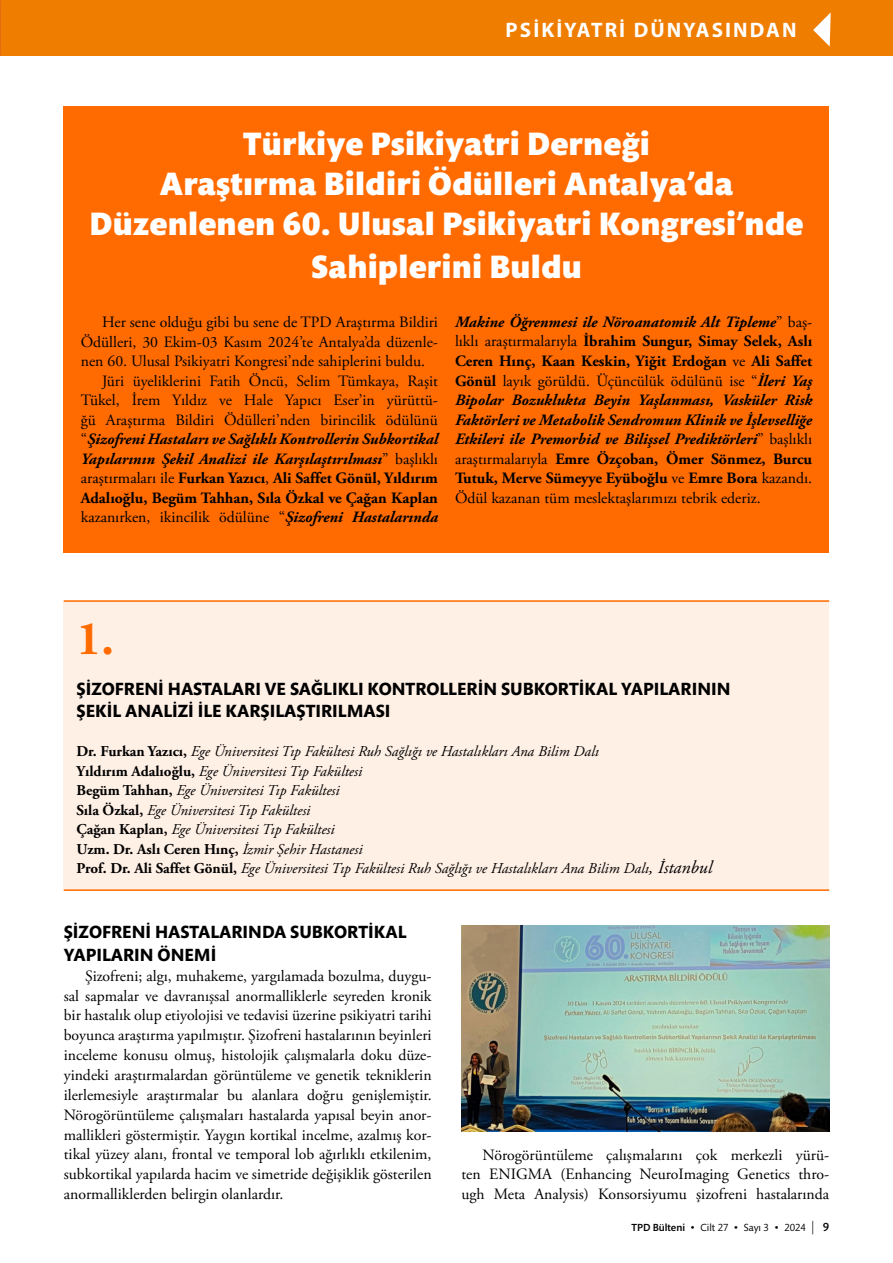
<style>
.page{position:relative;width:893px;height:1263px;background:#fff}
.page>*{position:absolute;margin:0;border:0;box-sizing:border-box;transform-origin:0 0}
.t1{font:700 48px "Adobe Garamond Pro";color:#ff6b00}
.t2{font:900 33px/39.6px "Mundo Sans Std";letter-spacing:.01em;color:#fff;text-align:center}
.t3{font:700 21px "Myriad Pro";letter-spacing:.1em;color:#fff}
.t4{font:italic 600 21px "Myriad Pro";letter-spacing:.01em;color:#fff}
.t5{font:700 18px/22.8px "Mundo Sans Std";color:#000}
.t6{font:15.75px/19.8px "Adobe Garamond Pro";color:#000;text-align:justify}
.t7{font:italic 700 15.75px/19.5px "Adobe Garamond Pro";color:#000;text-align:justify}
.t8{font:700 15.75px "Adobe Garamond Pro";color:#000}
.t9{font:italic 15px/19.5px "Adobe Garamond Pro";color:#000}
.t10{font:10.5px "Mundo Sans Std";color:#000}
.s1{font-weight:400;font-style:normal}
.s2{font-weight:400}
.s3{font-weight:700;font-style:italic}
.s4{font-style:normal}
.s5{font-weight:700;font-style:normal}
.s6{font-size:18px}
.s7{font-weight:500}
.s8{font-size:13.5px}
.s9{font-family:"Copperplate";font-weight:300;font-size:13.5px}
.s10{font-weight:500;font-size:12px}
</style>
<div class="page">
<div style="left:0;top:0;width:893px;height:55px;background:#ef7d00"></div>
<svg style="left:813px;top:12px;width:18px;height:35px"></svg>
<div style="left:64px;top:106px;width:765px;height:447px;background:#ff6b00"></div>
<div style="left:64px;top:600px;width:765px;height:291px;background:#fff0e6"></div>
<hr style="left:64px;top:600px;width:765px;height:2px;background:#ff6b00">
<hr style="left:64px;top:889px;width:765px;height:2px;background:#ff6b00">
<img style="left:461px;top:925px;width:368px;height:206px">
<h3 class="t3" style="left:506px;top:16px;width:292px">PSİKİYATRİ DÜNYASINDAN</h3>
<h3 class="t4" style="left:501px;top:17px;width:191px">İş Yerinde Ruh Sağlığı</h3>
<h3 class="t3" style="left:703px;top:16px;width:96px">| DOSYA</h3>
<h2 class="t2" style="left:90px;top:125px;width:715px">Türkiye Psikiyatri Derneği<br>Araştırma Bildiri Ödülleri Antalya’da<br>Düzenlenen 60. Ulusal Psikiyatri Kongresi’nde</h2>
<h2 class="t2" style="left:311px;top:248px;width:272px">Sahiplerini Buldu</h2>
<p class="t6" style="left:102px;top:313px;width:337px">Her sene olduğu gibi bu sene de TPD Araştırma Bildiri</p>
<p class="t6" style="left:81px;top:332px;width:359px">Ödülleri, 30 Ekim-03 Kasım 2024’te Antalya’da düzenle-</p>
<p class="t6" style="left:81px;top:352px;width:346px">nen 60. Ulusal Psikiyatri Kongresi’nde sahiplerini buldu.</p>
<p class="t6" style="left:102px;top:371px;width:337px">Jüri üyeliklerini Fatih Öncü, Selim Tümkaya, Raşit</p>
<p class="t6" style="left:81px;top:391px;width:359px">Tükel, İrem Yıldız ve Hale Yapıcı Eser’in yürüttü-</p>
<p class="t6" style="left:81px;top:410px;width:359px">ğü Araştırma Bildiri Ödülleri’nden birincilik ödülünü</p>
<p class="t7" style="left:81px;top:430px;width:359px"><span class="s1">“</span>Şizofreni Hastaları ve Sağlıklı Kontrollerin Subkortikal</p>
<p class="t7" style="left:81px;top:449px;width:359px">Yapılarının Şekil Analizi ile Karşılaştırılması<span class="s1">” başlıklı</span></p>
<p class="t8" style="left:81px;top:469px;width:359px"><span class="s2">araştırmaları ile</span> Furkan Yazıcı<span class="s2">,</span> Ali Saffet Gönül, Yıldırım</p>
<p class="t8" style="left:81px;top:488px;width:359px">Adalıoğlu, Begüm Tahhan, Sıla Özkal ve Çağan Kaplan</p>
<p class="t6" style="left:81px;top:508px;width:359px">kazanırken, ikincilik ödülüne “<span class="s3">Şizofreni Hastalarında</span></p>
<p class="t7" style="left:455px;top:313px;width:359px">Makine Öğrenmesi ile Nöroanatomik Alt Tipleme<span class="s1">” baş&shy;lıklı araştırmalarıyla</span> <span class="s4">İbrahim Sungur, Simay Selek, Aslı Ceren Hınç, Kaan Keskin, Yiğit Erdoğan</span> <span class="s1">ve</span> <span class="s4">Ali Saffet Gönül</span> <span class="s1">layık görüldü. Üçüncülük ödülünü ise “</span>İleri Yaş Bipolar Bozuklukta Beyin Yaşlanması, Vasküler Risk Faktörleri ve Metabolik Sendromun Klinik ve İşlevselliğe Etkileri ile Premorbid ve Bilişsel Prediktörleri<span class="s1">” başlıklı araştırmalarıyla</span> <span class="s4">Emre Özçoban, Ömer Sönmez, Burcu Tutuk, Merve Sümeyye Eyüboğlu</span> <span class="s1">ve</span> <span class="s4">Emre Bora</span> <span class="s1">kazandı.<br>Ödül kazanan tüm meslektaşlarımızı tebrik ederiz.</span></p>
<h1 class="t1" style="left:77px;top:611px;width:39px">1.</h1>
<p class="t5" style="left:77px;top:678px;width:655px">ŞİZOFRENİ HASTALARI VE SAĞLIKLI KONTROLLERİN SUBKORTİKAL YAPILARININ<br>ŞEKİL ANALİZİ İLE KARŞILAŞTIRILMASI</p>
<p class="t9" style="left:77px;top:742px;width:637px"><span class="s5">Dr. Furkan Yazıcı,</span> Ege Üniversitesi Tıp Fakültesi Ruh Sağlığı ve Hastalıkları Ana Bilim Dalı<br><span class="s5">Yıldırım Adalıoğlu,</span> Ege Üniversitesi Tıp Fakültesi<br><span class="s5">Begüm Tahhan,</span> Ege Üniversitesi Tıp Fakültesi<br><span class="s5">Sıla Özkal,</span> Ege Üniversitesi Tıp Fakültesi<br><span class="s5">Çağan Kaplan,</span> Ege Üniversitesi Tıp Fakültesi<br><span class="s5">Uzm. Dr. Aslı Ceren Hınç,</span> İzmir Şehir Hastanesi<br><span class="s5">Prof. Dr. Ali Saffet Gönül,</span> Ege Üniversitesi Tıp Fakültesi Ruh Sağlığı ve Hastalıkları Ana Bilim Dalı<span class="s6">, İstanbul</span></p>
<p class="t5" style="left:64px;top:921px;width:344px">ŞİZOFRENİ HASTALARINDA SUBKORTİKAL<br>YAPILARIN ÖNEMİ</p>
<p class="t6" style="left:64px;top:966px;width:369px;text-indent:21px">Şizofreni; algı, muhakeme, yargılamada bozulma, duygu&shy;sal sapmalar ve davranışsal anormalliklerle seyreden kronik bir hastalık olup etiyolojisi ve tedavisi üzerine psikiyatri tarihi boyunca araştırma yapılmıştır. Şizofreni hastalarının beyinleri inceleme konusu olmuş, histolojik çalışmalarla doku düze&shy;yindeki araştırmalardan görüntüleme ve genetik tekniklerin ilerlemesiyle araştırmalar bu alanlara doğru genişlemiştir.<br>Nörogörüntüleme çalışmaları hastalarda yapısal beyin anor&shy;mallikleri göstermiştir. Yaygın kortikal incelme, azalmış kor&shy;tikal yüzey alanı, frontal ve temporal lob ağırlıklı etkilenim, subkortikal yapılarda hacim ve simetride değişiklik gösterilen anormalliklerden belirgin olanlardır.</p>
<p class="t6" style="left:461px;top:1145px;width:369px;text-indent:21px">Nörogörüntüleme çalışmalarını çok merkezli yürü&shy;ten ENIGMA (Enhancing NeuroImaging Genetics thro&shy;ugh Meta Analysis) Konsorsiyumu şizofreni hastalarında</p>
<p class="t10" style="left:631px;top:1222px;width:199px"><span class="s7">TPD Bülteni</span> <span class="s8">•</span> Cilt 27 <span class="s8">•</span> Sayı 3 <span class="s8">•</span> 2024 <span class="s9">|</span> <span class="s10">9</span></p>
</div>
